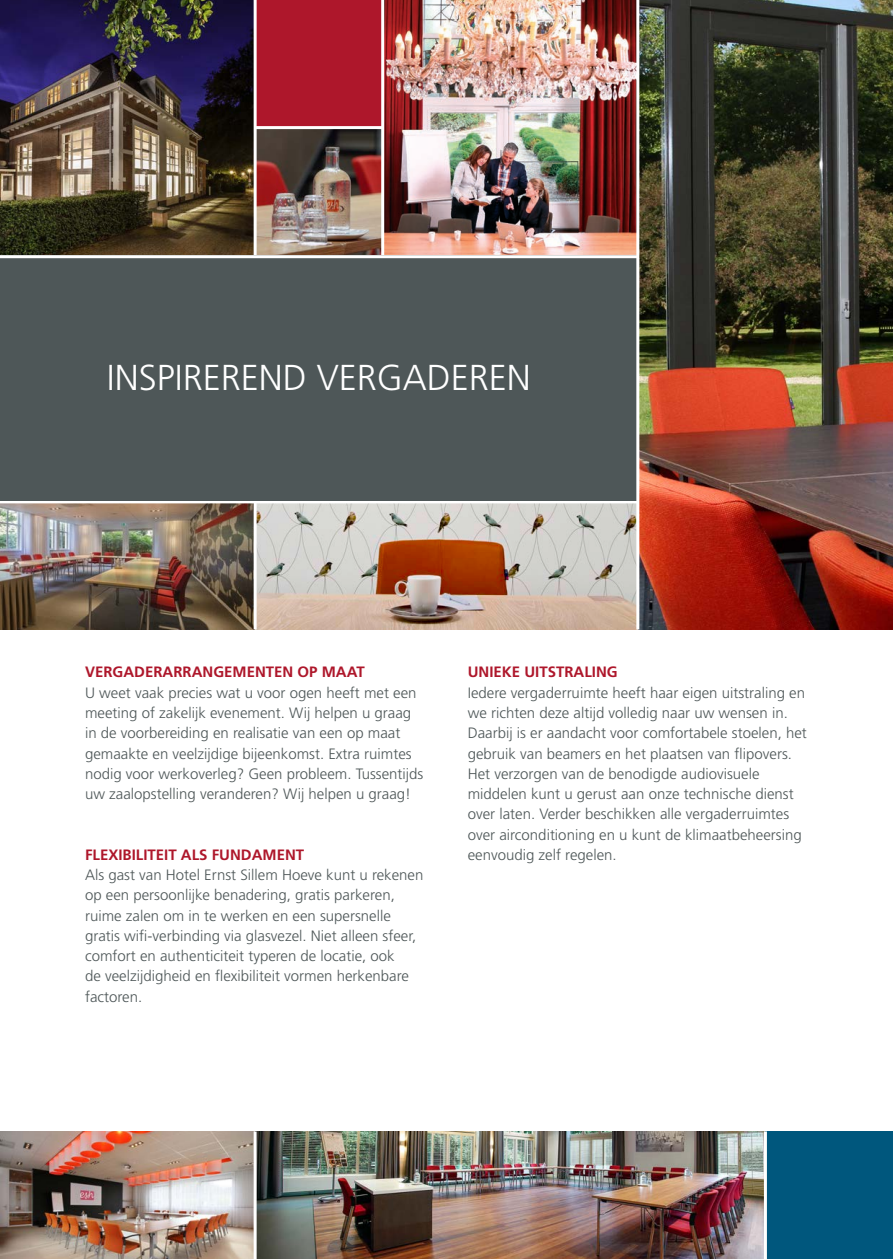
<style>
.page{position:relative;width:893px;height:1259px;background:#fff}
.page>*{position:absolute;margin:0;border:0;box-sizing:border-box;transform-origin:0 0}
.t1{font:300 36px "Frutiger LT Std";color:#fff}
.tekst{font:300 15px/20.2px "Frutiger LT Std";color:#4e5758}
.tussenkop{font:700 15px "Frutiger LT Std";color:#ae172b}
</style>
<div class="page">
<img style="left:639px;top:0;width:254px;height:629px">
<img style="left:384px;top:0;width:252px;height:255px">
<img style="left:0;top:0;width:254px;height:255px">
<div style="left:255px;top:0;width:128px;height:128px;background:#ae172b"></div>
<img style="left:257px;top:129px;width:124px;height:126px">
<img style="left:0;top:503px;width:636px;height:126px">
<hr style="left:255px;top:126px;width:128px;height:3px;background:#fff">
<hr style="left:381px;top:0;width:3px;height:263px;background:#fff">
<hr style="left:254px;top:0;width:3px;height:263px;background:#fff">
<hr style="left:254px;top:502px;width:3px;height:127px;background:#fff">
<div style="left:0;top:255px;width:638px;height:245px;background:#4e5758"></div>
<hr style="left:0;top:255px;width:638px;height:3px;background:#fff">
<hr style="left:636px;top:0;width:3px;height:629px;background:#fff">
<img style="left:0;top:1131px;width:764px;height:128px">
<div style="left:765px;top:1131px;width:128px;height:128px;background:#00577d"></div>
<hr style="left:254px;top:1131px;width:3px;height:128px;background:#fff">
<hr style="left:764px;top:1131px;width:3px;height:128px;background:#fff">
<p class="t1" style="left:107px;top:357px;width:426px">INSPIREREND VERGADEREN</p>
<p class="tussenkop" style="left:85px;top:663px;width:281px">VERGADERARRANGEMENTEN OP MAAT</p>
<p class="tekst" style="left:85px;top:682px;width:340px">U weet vaak precies wat u voor ogen heeft met een meeting of zakelijk evenement. Wij helpen u graag in de voorbereiding en realisatie van een op maat gemaakte en veelzijdige bijeenkomst. Extra ruimtes nodig voor werkoverleg? Geen probleem. Tussentijds uw zaalopstelling veranderen? Wij helpen u graag!</p>
<p class="tussenkop" style="left:85px;top:845px;width:221px">FLEXIBILITEIT ALS FUNDAMENT</p>
<p class="tekst" style="left:85px;top:865px;width:340px">Als gast van Hotel Ernst Sillem Hoeve kunt u rekenen op een persoonlijke benadering, gratis parkeren, ruime zalen om in te werken en een supersnelle gratis wifi-verbinding via glasvezel. Niet alleen sfeer, comfort en authenticiteit typeren de locatie, ook<br>de veelzijdigheid en flexibiliteit vormen herkenbare factoren.</p>
<p class="tussenkop" style="left:468px;top:663px;width:152px">UNIEKE UITSTRALING</p>
<p class="tekst" style="left:468px;top:682px;width:341px">Iedere vergaderruimte heeft haar eigen uitstraling en we richten deze altijd volledig naar uw wensen in.<br>Daarbij is er aandacht voor comfortabele stoelen, het gebruik van beamers en het plaatsen van flipovers.<br>Het verzorgen van de benodigde audiovisuele middelen kunt u gerust aan onze technische dienst over laten. Verder beschikken alle vergaderruimtes over airconditioning en u kunt de klimaatbeheersing eenvoudig zelf regelen.</p>
</div>
